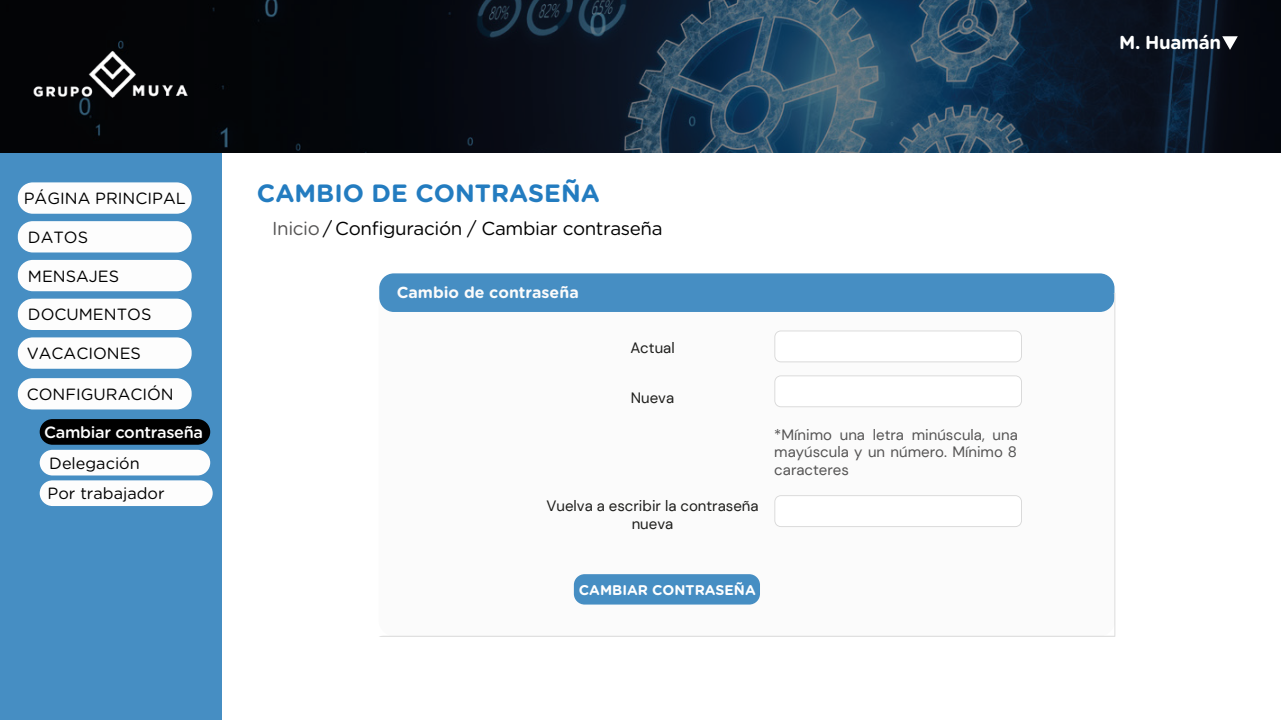
<style>
.page{position:relative;width:1281px;height:720px;background:#fff}
.page>*{position:absolute;margin:0;border:0;box-sizing:border-box;transform-origin:0 0}
.t1{font:700 25px "Gotham Rounded";color:#237cc0}
.t2{font:18.75px "Gotham Rounded";letter-spacing:-.02em;color:#000}
.t3{font:18.75px "DM Sans";color:#fff}
.t4{font:700 18.75px "Gotham Rounded";letter-spacing:-.02em;color:#fff}
.t5{font:16.25px "Gotham Rounded";color:#000}
.t6{font:500 16.25px "Gotham Rounded";letter-spacing:-.02em;color:#fff}
.t7{font:700 15.88px "Gotham Rounded";color:#fbfbfb}
.t8{font:15px/17.9px "DM Sans";color:#555454;text-align:justify}
.t9{font:15px/17.9px "DM Sans";color:#1d1d1b;text-align:center}
.t10{font:700 14px "Gotham Rounded";color:#fff}
.s1{color:#555454}
</style>
<div class="page">
<div style="left:379px;top:273px;width:735px;height:39px;background:#468ec3;border-radius:15px"></div>
<div style="left:0;top:152px;width:222px;height:568px;background:#468ec3"></div>
<div style="left:18px;top:182px;width:174px;height:32px;background:#fdfdfd;border-radius:15px"></div>
<div style="left:18px;top:221px;width:174px;height:31px;background:#fdfdfd;border-radius:15px"></div>
<div style="left:18px;top:260px;width:174px;height:31px;background:#fdfdfd;border-radius:15px"></div>
<div style="left:18px;top:299px;width:174px;height:31px;background:#fdfdfd;border-radius:15px"></div>
<div style="left:18px;top:337px;width:174px;height:32px;background:#fdfdfd;border-radius:15px"></div>
<div style="left:18px;top:378px;width:174px;height:31px;background:#fdfdfd;border-radius:15px"></div>
<div style="left:40px;top:450px;width:170px;height:25px;background:#fdfdfd;border-radius:13px"></div>
<div style="left:40px;top:480px;width:173px;height:26px;background:#fdfdfd;border-radius:13px"></div>
<div style="left:40px;top:419px;width:170px;height:26px;background:#000;border-radius:13px"></div>
<svg style="left:0;top:0;width:1280px;height:153px;background:#132333"></svg>
<div style="left:0;top:30px;width:221px;height:122px;background:#040507"></div>
<svg style="left:1222px;top:36px;width:15px;height:14px"></svg>
<svg style="left:379px;top:293px;width:736px;height:344px"></svg>
<div style="left:574px;top:574px;width:186px;height:31px;background:#468ec3;border-radius:11px"></div>
<svg style="left:774px;top:330px;width:248px;height:32px"></svg>
<svg style="left:774px;top:375px;width:248px;height:32px"></svg>
<svg style="left:774px;top:495px;width:248px;height:32px"></svg>
<p class="t5" style="left:24px;top:187px;width:164px">PÁGINA PRINCIPAL</p>
<p class="t5" style="left:28px;top:226px;width:62px">DATOS</p>
<p class="t5" style="left:28px;top:265px;width:93px">MENSAJES</p>
<p class="t5" style="left:28px;top:304px;width:125px">DOCUMENTOS</p>
<p class="t5" style="left:27px;top:342px;width:116px">VACACIONES</p>
<p class="t5" style="left:27px;top:383px;width:148px">CONFIGURACIÓN</p>
<p class="t6" style="left:44px;top:421px;width:160px">Cambiar contraseña</p>
<p class="t5" style="left:49px;top:452px;width:92px">Delegación</p>
<p class="t5" style="left:47px;top:482px;width:119px">Por trabajador</p>
<h1 class="t1" style="left:257px;top:175px;width:344px">CAMBIO DE CONTRASEÑA</h1>
<p class="t2" style="left:272px;top:215px;width:392px"><span class="s1">Inicio</span> / Configuración / Cambiar contraseña</p>
<p class="t7" style="left:397px;top:281px;width:184px">Cambio de contraseña</p>
<p class="t9" style="left:630px;top:339px;width:46px">Actual</p>
<p class="t9" style="left:631px;top:389px;width:45px">Nueva</p>
<p class="t9" style="left:546px;top:497px;width:214px">Vuelva a escribir la contraseña nueva</p>
<p class="t8" style="left:774px;top:425px;width:245px">*Mínimo una letra minúscula, una mayúscula y un número. Mínimo 8 caracteres</p>
<p class="t10" style="left:579px;top:580px;width:178px">CAMBIAR CONTRASEÑA</p>
<p class="t4" style="left:1159px;top:29px;width:63px">uamán</p>
<p class="t3" style="left:1119px;top:31px;width:97px">M. Huaman</p>
</div>
